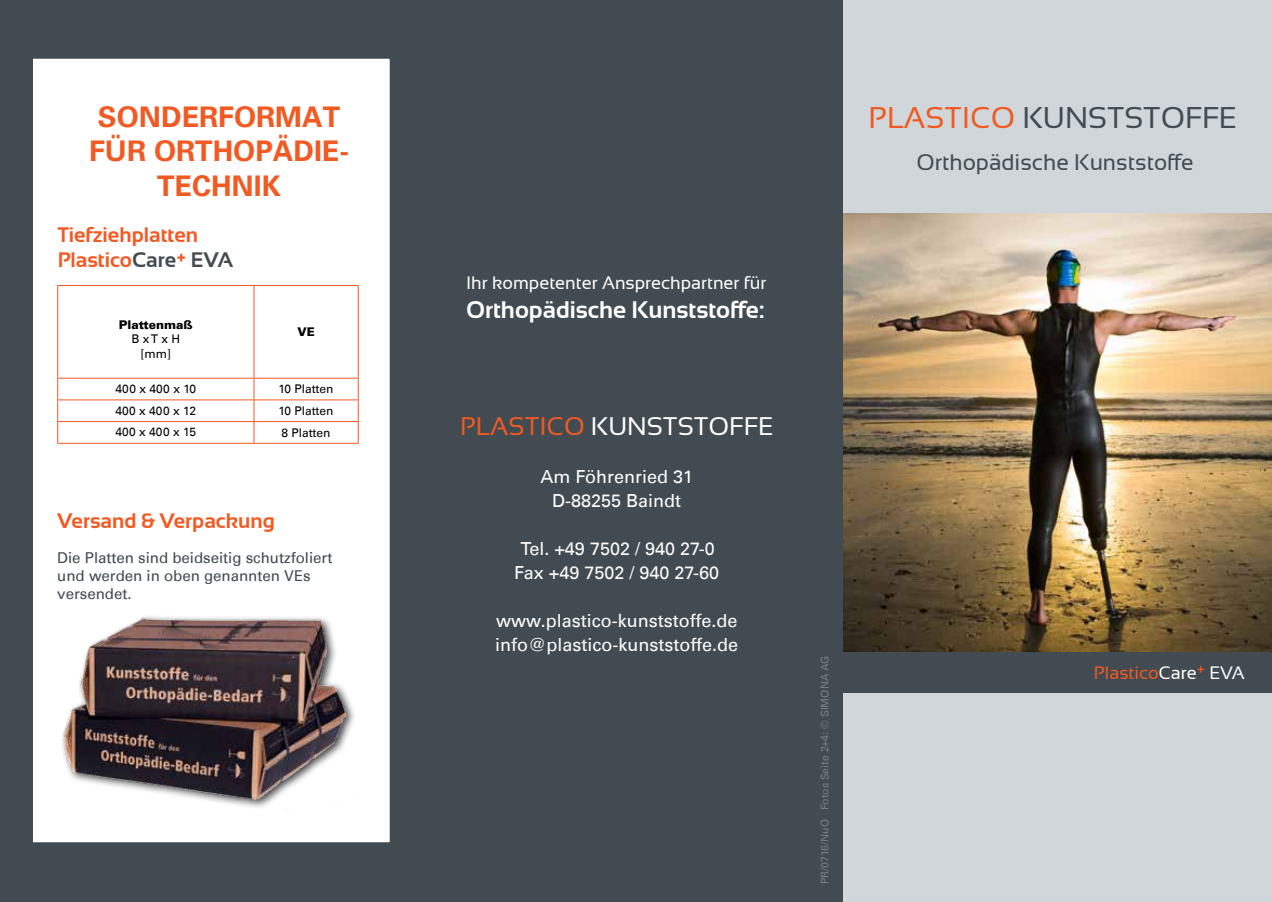
<style>
.page{position:relative;width:1272px;height:902px;background:#fff}
.page>*{position:absolute;margin:0;border:0;box-sizing:border-box;transform-origin:0 0}
.t1{font:30px "Sansation";color:#424b51}
.t2{font:700 28.5px/34.2px "Univers";color:#f15a22;text-align:center}
.t3{font:25.5px "Sansation";color:#fff}
.t4{font:700 24px "Sansation";color:#fff}
.t5{font:22.5px "Sansation";color:#424b51}
.t6{font:700 21px/25.2px "Sansation";color:#f15a22}
.t7{font:18px/24px "Univers LT";color:#fff;text-align:center}
.t8{font:18px "Sansation";color:#fff}
.t9{font:18px "Sansation";color:#f15a22}
.t10{font:15px/18px "Univers";color:#424b51}
.t11{font:12px/14.4px "Univers LT";color:#000;text-align:center}
.t12{font:900 12px "Univers LT";color:#000}
.t13{font:10.5px "Univers LT";color:#758086}
.s1{color:#424b51}
.s2{color:#f15a22}
.s3{color:#fff}
</style>
<div class="page">
<div style="left:417px;top:0;width:854px;height:901px;background:#d0d6da"></div>
<img style="left:842px;top:213px;width:429px;height:439px">
<div style="left:0;top:0;width:842px;height:901px;background:#424b51"></div>
<div style="left:821px;top:652px;width:450px;height:40px;background:#424b51"></div>
<div style="left:31px;top:57px;width:360px;height:786px;background:#fff;border:2px solid #424b51"></div>
<svg style="left:58px;top:286px;width:300px;height:92px"></svg>
<svg style="left:57px;top:378px;width:302px;height:65px"></svg>
<hr style="left:57px;top:378px;width:197px;height:1px;background:#f15a22">
<hr style="left:57px;top:399px;width:197px;height:1px;background:#f15a22">
<hr style="left:57px;top:421px;width:197px;height:1px;background:#f15a22">
<hr style="left:57px;top:443px;width:197px;height:1px;background:#f15a22">
<hr style="left:57px;top:286px;width:1px;height:92px;background:#f15a22">
<hr style="left:253px;top:286px;width:1px;height:92px;background:#f15a22">
<hr style="left:358px;top:286px;width:1px;height:92px;background:#f15a22">
<hr style="left:57px;top:285px;width:197px;height:1px;background:#f15a22">
<hr style="left:254px;top:285px;width:104px;height:1px;background:#f15a22">
<hr style="left:254px;top:378px;width:104px;height:1px;background:#f15a22">
<hr style="left:254px;top:399px;width:104px;height:1px;background:#f15a22">
<hr style="left:254px;top:421px;width:104px;height:1px;background:#f15a22">
<hr style="left:254px;top:443px;width:104px;height:1px;background:#f15a22">
<img style="left:62px;top:616px;width:293px;height:192px">
<h2 class="t2" style="left:89px;top:100px;width:261px">SONDERFORMAT<br>FÜR ORTHOPÄDIE-<br>TECHNIK</h2>
<p class="t6" style="left:58px;top:222px;width:177px">Tiefziehplatten<br>Plastico<span class="s1">Care</span>+ <span class="s1">EVA</span></p>
<p class="t12" style="left:119px;top:317px;width:76px">Plattenmaß</p>
<p class="t11" style="left:131px;top:332px;width:50px">B x T x H [mm]</p>
<p class="t12" style="left:297px;top:324px;width:19px">VE</p>
<p class="t11" style="left:116px;top:381px;width:82px">400 x 400 x 10</p>
<p class="t11" style="left:278px;top:382px;width:57px">10 Platten</p>
<p class="t11" style="left:115px;top:403px;width:82px">400 x 400 x 12</p>
<p class="t11" style="left:278px;top:403px;width:57px">10 Platten</p>
<p class="t11" style="left:115px;top:425px;width:82px">400 x 400 x 15</p>
<p class="t11" style="left:281px;top:425px;width:51px">8 Platten</p>
<p class="t6" style="left:57px;top:507px;width:219px">Versand &amp; Verpackung</p>
<p class="t10" style="left:57px;top:548px;width:277px">Die Platten sind beidseitig schutzfoliert und werden in oben genannten VEs versendet.</p>
<p class="t8" style="left:466px;top:273px;width:302px">Ihr kompetenter Ansprechpartner für</p>
<h3 class="t4" style="left:466px;top:296px;width:300px">Orthopädische Kunststoffe:</h3>
<h3 class="t3" style="left:460px;top:412px;width:315px"><span class="s2">PLASTICO</span> KUNSTSTOFFE</h3>
<p class="t7" style="left:540px;top:464px;width:154px">Am Föhrenried 31<br>D-88255 Baindt</p>
<p class="t7" style="left:514px;top:536px;width:206px">Tel. +49 7502 / 940 27-0<br>Fax +49 7502 / 940 27-60</p>
<p class="t7" style="left:495px;top:608px;width:244px;text-align:left">www.plastico-kunststoffe.de info@plastico-kunststoffe.de</p>
<h1 class="t1" style="left:868px;top:101px;width:370px"><span class="s2">PLASTICO</span> KUNSTSTOFFE</h1>
<p class="t5" style="left:916px;top:149px;width:279px">Orthopädische Kunststoffe</p>
<p class="t13" style="left:818px;top:884px;width:230px;rotate:-90deg">PR/0716/NuO Fotos Seite 2+4: © SIMONA AG</p>
<p class="t9" style="left:1093px;top:662px;width:152px">Plastico<span class="s3">Care</span>+ <span class="s3">EVA</span></p>
</div>
